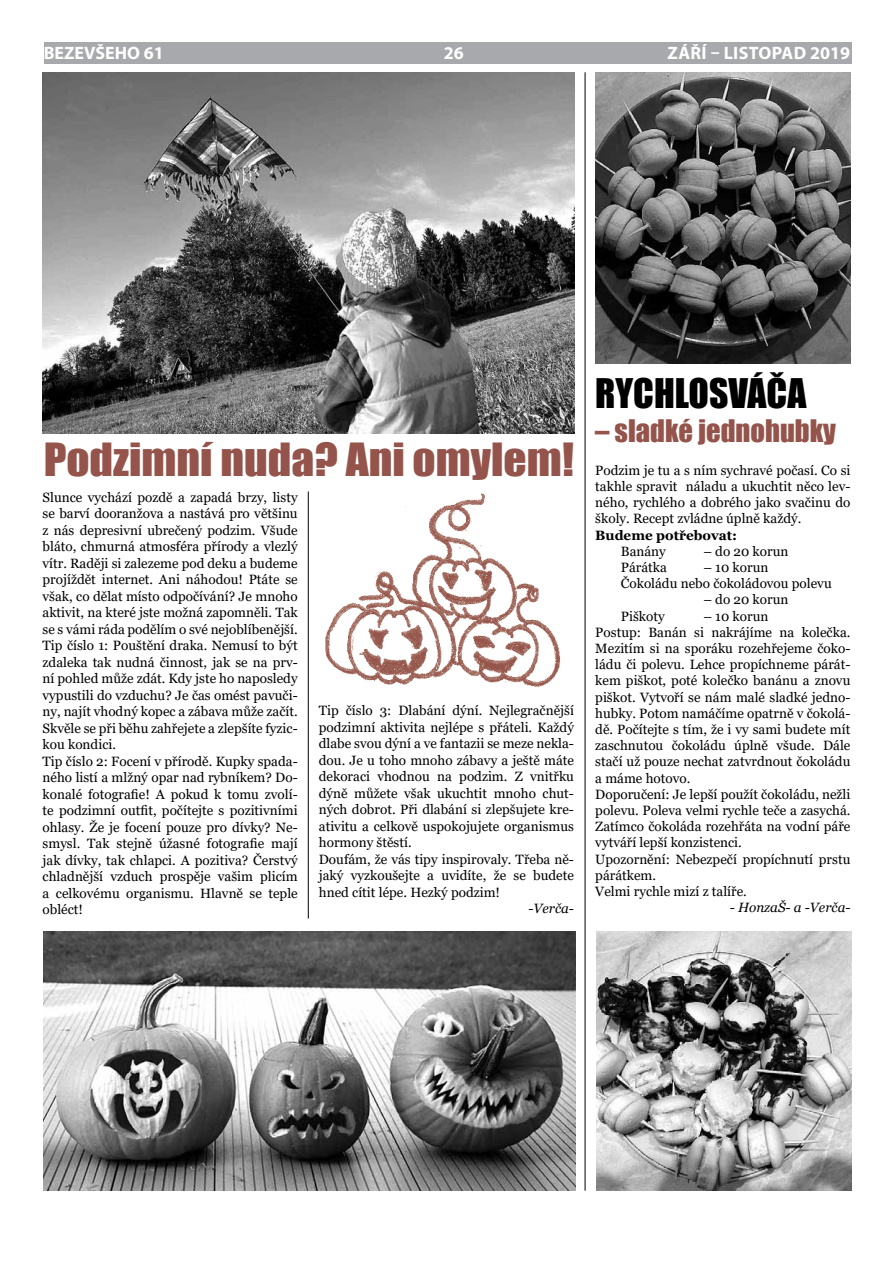
<style>
.page{position:relative;width:893px;height:1263px;background:#fff}
.page>*{position:absolute;margin:0;border:0;box-sizing:border-box;transform-origin:0 0}
.t1{font:42px "Impact";color:#94544b;scale:1.08 1}
.t2{font:37.5px "Impact";color:#000}
.t3{font:28.5px "Impact";color:#94544b}
.t4{font:700 18px "Myriad Pro";letter-spacing:.02em;color:#fff}
.t5{font:700 18px "Myriad Pro";color:#fff}
.t6{font:13.5px/16.5px "Georgia";color:#000}
.t7{font:italic 13.5px "Georgia";color:#000}
.t8{font:700 13.5px "Georgia";color:#000}
</style>
<div class="page">
<div style="left:44px;top:43px;width:808px;height:21px;background:#a7a9ac"></div>
<img style="left:43px;top:72px;width:531px;height:362px">
<img style="left:44px;top:931px;width:531px;height:260px">
<img style="left:324px;top:493px;width:237px;height:194px">
<hr style="left:308px;top:491px;width:1px;height:427px;background:#000">
<hr style="left:585px;top:72px;width:1px;height:1119px;background:#000">
<img style="left:595px;top:73px;width:255px;height:290px">
<img style="left:596px;top:931px;width:256px;height:260px">
<h3 class="t5" style="left:44px;top:41px;width:122px">BEZEVŠEHO 61</h3>
<h3 class="t5" style="left:444px;top:41px;width:21px">26</h3>
<h3 class="t4" style="left:667px;top:41px;width:184px">ZÁŘÍ – LISTOPAD 2019</h3>
<h1 class="t1" style="left:44px;top:427px;width:492px">Podzimní nuda? Ani omylem!</h1>
<p class="t6" style="left:43px;top:489px;width:257px">Slunce vychází pozdě a zapadá brzy, listy se barví dooranžova a nastává pro většinu z nás depresivní ubrečený podzim. Všude bláto, chmurná atmosféra přírody a vlezlý vítr. Raději si zalezeme pod deku a budeme projíždět internet. Ani náhodou! Ptáte se však, co dělat místo odpočívání? Je mnoho aktivit, na které jste možná zapomněli. Tak se s vámi ráda podělím o své nejoblíbenější.<br>Tip číslo 1: Pouštění draka. Nemusí to být zdaleka tak nudná činnost, jak se na prv&shy;ní pohled může zdát. Kdy jste ho naposledy vypustili do vzduchu? Je čas omést pavuči&shy;ny, najít vhodný kopec a zábava může začít.<br>Skvěle se při běhu zahřejete a zlepšíte fyzic&shy;kou kondici.<br>Tip číslo 2: Focení v přírodě. Kupky spada&shy;ného listí a mlžný opar nad rybníkem? Do&shy;konalé fotografie! A pokud k tomu zvolí&shy;te podzimní outfit, počítejte s pozitivními ohlasy. Že je focení pouze pro dívky? Ne&shy;smysl. Tak stejně úžasné fotografie mají jak dívky, tak chlapci. A pozitiva? Čerstvý chladnější vzduch prospěje vašim plicím a celkovému organismu. Hlavně se teple obléct!</p>
<p class="t6" style="left:319px;top:703px;width:257px">Tip číslo 3: Dlabání dýní. Nejlegračnější podzimní aktivita nejlépe s přáteli. Každý dlabe svou dýní a ve fantazii se meze nekla&shy;dou. Je u toho mnoho zábavy a ještě máte dekoraci vhodnou na podzim. Z vnitřku dýně můžete však ukuchtit mnoho chut&shy;ných dobrot. Při dlabání si zlepšujete kre&shy;ativitu a celkově uspokojujete organismus hormony štěstí.<br>Doufám, že vás tipy inspirovaly. Třeba ně&shy;jaký vyzkoušejte a uvidíte, že se budete hned cítit lépe. Hezký podzim!</p>
<p class="t7" style="left:528px;top:900px;width:47px">-Verča-</p>
<h2 class="t2" style="left:595px;top:364px;width:114px">Rych losváča</h2>
<h3 class="t3" style="left:595px;top:409px;width:242px">– sladké jednohubky</h3>
<p class="t6" style="left:595px;top:462px;width:257px;text-align:justify">Podzim je tu a s ním sychravé počasí. Co si takhle spravit náladu a ukuchtit něco lev&shy;ného, rychlého a dobrého jako svačinu do školy. Recept zvládne úplně každý.</p>
<p class="t8" style="left:595px;top:526px;width:143px">Budeme potřebovat:</p>
<p class="t6" style="left:621px;top:543px;width:47px">Banány</p>
<p class="t6" style="left:703px;top:543px;width:87px">– do 20 korun</p>
<p class="t6" style="left:621px;top:559px;width:48px">Párátka</p>
<p class="t6" style="left:621px;top:559px;width:212px;text-indent:82px">– 10 korun<br>Čokoládu nebo čokoládovou polevu</p>
<p class="t6" style="left:703px;top:592px;width:87px">– do 20 korun</p>
<p class="t6" style="left:621px;top:608px;width:45px">Piškoty</p>
<p class="t6" style="left:595px;top:608px;width:257px;text-indent:108px">– 10 korun<br>Postup: Banán si nakrájíme na kolečka.<br>Mezitím si na sporáku rozehřejeme čoko&shy;ládu či polevu. Lehce propíchneme párát&shy;kem piškot, poté kolečko banánu a znovu piškot. Vytvoří se nám malé sladké jedno&shy;hubky. Potom namáčíme opatrně v čokolá&shy;dě. Počítejte s tím, že i vy sami budete mít zaschnutou čokoládu úplně všude. Dále stačí už pouze nechat zatvrdnout čokoládu a máme hotovo.<br>Doporučení: Je lepší použít čokoládu, nežli polevu. Poleva velmi rychle teče a zasychá.<br>Zatímco čokoláda rozehřáta na vodní páře vytváří lepší konzistenci.<br>Upozornění: Nebezpečí propíchnutí prstu párátkem.<br>Velmi rychle mizí z talíře.</p>
<p class="t7" style="left:730px;top:899px;width:122px">- HonzaŠ- a -Verča-</p>
</div>
